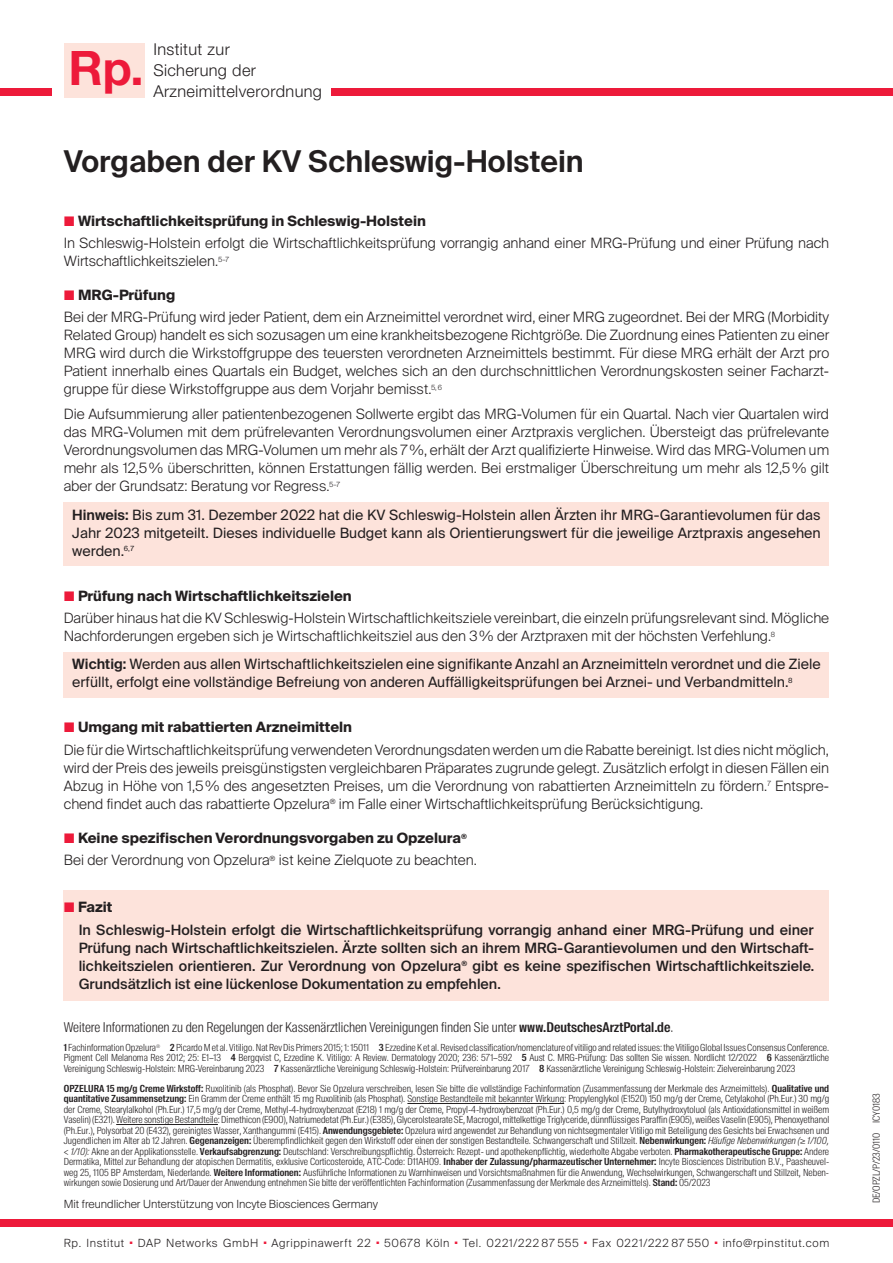
<style>
.page{position:relative;width:893px;height:1263px;background:#fff}
.page>*{position:absolute;margin:0;border:0;box-sizing:border-box;transform-origin:0 0}
.t1{font:700 47.55px "Helvetica Neue";color:#ed1a3a}
.KV_schwarz{font:600 30px "Suisse Intl";color:#231f20}
.t2{font:300 16.35px/20.9px "Helvetica Neue";letter-spacing:.02em;color:#231f20}
.Copy{font:300 14.25px/18px "Suisse Intl";color:#231f20;text-align:justify}
.Copy_unterlegt{font:14.25px/18px "Suisse Intl";color:#231f20;text-align:justify}
.Fazit_unterlegt{font:500 14.25px/18px "Suisse Intl";color:#231f20;text-align:justify}
.Sub_mit_Quadrat_blau{font:700 14.25px "Suisse Intl";color:#231f20}
.Sub_mit_Quadrat_o5{font:700 14.25px "Suisse Intl";color:#231f20}
.t3{font:300 13.5px "Suisse Intl Cond";color:#231f20}
.t4{font:300 11.25px "Suisse Intl";letter-spacing:.05em;color:#231f20}
.t5{font:300 11.25px "Suisse Intl";color:#231f20}
.t6{font:300 11.25px "Suisse Intl";letter-spacing:.07em;color:#231f20}
.Quellen{font:300 9.75px/10.5px "Suisse Intl Cond";color:#231f20;text-align:justify}
.s1{font-weight:400;font-size:17.7px;color:#ed1a3a}
.s2{font-weight:600}
.s3{font-style:italic}
</style>
<div class="page">
<div style="left:64px;top:43px;width:80px;height:54px;background:#fde3db"></div>
<div style="left:0;top:88px;width:51px;height:8px;background:#ed1a3a"></div>
<div style="left:332px;top:88px;width:561px;height:8px;background:#ed1a3a"></div>
<hr style="left:407px;top:1103px;width:157px;height:1px;background:#231f20">
<hr style="left:116px;top:1124px;width:102px;height:1px;background:#231f20">
<div style="left:0;top:1219px;width:893px;height:8px;background:#ed1a3a"></div>
<div style="left:64px;top:502px;width:765px;height:63px;background:#fde3db"></div>
<div style="left:64px;top:652px;width:765px;height:45px;background:#fde3db"></div>
<div style="left:64px;top:890px;width:765px;height:110px;background:#fde3db"></div>
<p class="t1" style="left:68px;top:38px;width:77px">Rp.</p>
<p class="t2" style="left:153px;top:38px;width:170px">Institut zur<br>Sicherung der<br>Arzneimittelverordnung</p>
<p class="KV_schwarz" style="left:64px;top:144px;width:521px">Vorgaben der KV Schleswig-Holstein</p>
<p class="Sub_mit_Quadrat_blau" style="left:64px;top:212px;width:364px"><span class="s1">■</span> Wirtschaftlichkeitsprüfung in Schleswig-Holstein</p>
<p class="Copy" style="left:64px;top:234px;width:767px">In Schleswig-Holstein erfolgt die Wirtschaftlichkeitsprüfung vorrangig anhand einer MRG-Prüfung und einer Prüfung nach<br>Wirtschaftlichkeitszielen.<sup>5–7</sup></p>
<p class="Sub_mit_Quadrat_blau" style="left:64px;top:287px;width:113px"><span class="s1">■</span> MRG-Prüfung</p>
<p class="Copy" style="left:64px;top:308px;width:767px">Bei der MRG-Prüfung wird jeder Patient, dem ein Arzneimittel verordnet wird, einer MRG zugeordnet. Bei der MRG (Morbidity Related Group) handelt es sich sozusagen um eine krankheitsbezogene Richtgröße. Die Zuordnung eines Patienten zu einer MRG wird durch die Wirkstoffgruppe des teuersten verordneten Arzneimittels bestimmt. Für diese MRG erhält der Arzt pro Patient innerhalb eines Quartals ein Budget, welches sich an den durchschnittlichen Verordnungskosten seiner Facharzt&shy;gruppe für diese Wirkstoffgruppe aus dem Vorjahr bemisst.<sup>5,6</sup></p>
<p class="Copy" style="left:64px;top:405px;width:767px">Die Aufsummierung aller patientenbezogenen Sollwerte ergibt das MRG-Volumen für ein Quartal. Nach vier Quartalen wird das MRG-Volumen mit dem prüfrelevanten Verordnungsvolumen einer Arztpraxis verglichen. Übersteigt das prüfrelevante Verordnungsvolumen das MRG-Volumen um mehr als 7%, erhält der Arzt qualifizierte Hinweise. Wird das MRG-Volumen um mehr als 12,5% überschritten, können Erstattungen fällig werden. Bei erstmaliger Überschreitung um mehr als 12,5% gilt aber der Grundsatz: Beratung vor Regress.<sup>5–7</sup></p>
<p class="Copy_unterlegt" style="left:72px;top:505px;width:750px"><span class="s2">Hinweis:</span> Bis zum 31. Dezember 2022 hat die KV Schleswig-Holstein allen Ärzten ihr MRG-Garantievolumen für das Jahr 2023 mitgeteilt. Dieses individuelle Budget kann als Orientierungswert für die jeweilige Arztpraxis angesehen werden.<sup>6,7</sup></p>
<p class="Sub_mit_Quadrat_blau" style="left:64px;top:587px;width:289px"><span class="s1">■</span> Prüfung nach Wirtschaftlichkeitszielen</p>
<p class="Copy" style="left:64px;top:609px;width:767px">Darüber hinaus hat die KV Schleswig-Holstein Wirtschaftlichkeitsziele vereinbart, die einzeln prüfungsrelevant sind. Mögliche<br>Nachforderungen ergeben sich je Wirtschaftlichkeitsziel aus den 3% der Arztpraxen mit der höchsten Verfehlung.<sup>8</sup></p>
<p class="Copy_unterlegt" style="left:72px;top:655px;width:750px"><span class="s2">Wichtig:</span> Werden aus allen Wirtschaftlichkeitszielen eine signifikante Anzahl an Arzneimitteln verordnet und die Ziele erfüllt, erfolgt eine vollständige Befreiung von anderen Auffälligkeitsprüfungen bei Arznei- und Verbandmitteln.<sup>8</sup></p>
<p class="Sub_mit_Quadrat_blau" style="left:64px;top:719px;width:290px"><span class="s1">■</span> Umgang mit rabattierten Arzneimitteln</p>
<p class="Copy" style="left:64px;top:741px;width:767px">Die für die Wirtschaftlichkeitsprüfung verwendeten Verordnungsdaten werden um die Rabatte bereinigt. Ist dies nicht möglich, wird der Preis des jeweils preisgünstigsten vergleichbaren Präparates zugrunde gelegt. Zusätzlich erfolgt in diesen Fällen ein Abzug in Höhe von 1,5% des angesetzten Preises, um die Verordnung von rabattierten Arzneimitteln zu fördern.<sup>7</sup> Entspre&shy;chend findet auch das rabattierte Opzelura<sup>®</sup> im Falle einer Wirtschaftlichkeitsprüfung Berücksichtigung.</p>
<p class="Sub_mit_Quadrat_blau" style="left:64px;top:830px;width:405px"><span class="s1">■</span> Keine spezifischen Verordnungsvorgaben zu Opzelura<sup>®</sup></p>
<p class="Copy" style="left:64px;top:851px;width:415px">Bei der Verordnung von Opzelura<sup>®</sup> ist keine Zielquote zu beachten.</p>
<p class="Sub_mit_Quadrat_o5" style="left:64px;top:899px;width:50px"><span class="s1">■</span> Fazit</p>
<p class="Fazit_unterlegt" style="left:79px;top:921px;width:737px">In Schleswig-Holstein erfolgt die Wirtschaftlichkeitsprüfung vorrangig anhand einer MRG-Prüfung und einer Prüfung nach Wirtschaftlichkeitszielen. Ärzte sollten sich an ihrem MRG-Garantievolumen und den Wirtschaft&shy;lichkeitszielen orientieren. Zur Verordnung von Opzelura<sup>®</sup> gibt es keine spezifischen Wirtschaftlichkeitsziele.<br>Grundsätzlich ist eine lückenlose Dokumentation zu empfehlen.</p>
<p class="t3" style="left:64px;top:1019px;width:611px">Weitere Informationen zu den Regelungen der Kassenärztlichen Vereinigungen finden Sie unter <span class="s2">www.DeutschesArztPortal.de</span>.</p>
<p class="Quellen" style="left:64px;top:1042px;width:767px"><span class="s2">1</span> Fachinformation Opzelura<sup>®</sup> <span class="s2">2</span> Picardo M et al. Vitiligo. Nat Rev Dis Primers 2015; 1: 15011 <span class="s2">3</span> Ezzedine K et al. Revised classification/nomenclature of vitiligo and related issues: the Vitiligo Global Issues Consensus Conference.<br>Pigment Cell Melanoma Res 2012; 25: E1–13 <span class="s2">4</span> Bergqvist C, Ezzedine K. Vitiligo: A Review. Dermatology 2020; 236: 571–592 <span class="s2">5</span> Aust C. MRG-Prüfung: Das sollten Sie wissen. Nordlicht 12/2022 <span class="s2">6</span> Kassenärztliche Vereinigung Schleswig-Holstein: MRG-Vereinbarung 2023 <span class="s2">7</span> Kassenärztliche Vereinigung Schleswig-Holstein: Prüfvereinbarung 2017 <span class="s2">8</span> Kassenärztliche Vereinigung Schleswig-Holstein: Zielvereinbarung 2023</p>
<p class="Quellen" style="left:64px;top:1083px;width:767px"><span class="s2">OPZELURA 15 mg/g Creme Wirkstoff:</span> Ruxolitinib (als Phosphat). Bevor Sie Opzelura verschreiben, lesen Sie bitte die vollständige Fachinformation (Zusammenfassung der Merkmale des Arzneimittels). <span class="s2">Qualitative und quantitative Zusammensetzung:</span> Ein Gramm der Creme enthält 15 mg Ruxolitinib (als Phosphat). Sonstige Bestandteile mit bekannter Wirkung: Propylenglykol (E1520) 150 mg/g der Creme, Cetylakohol (Ph.Eur.) 30 mg/g der Creme, Stearylalkohol (Ph.Eur.) 17,5 mg/g der Creme, Methyl-4-hydroxybenzoat (E218) 1 mg/g der Creme, Propyl-4-hydroxybenzoat (Ph.Eur.) 0,5 mg/g der Creme, Butylhydroxytoluol (als Antioxidationsmittel in weißem Vaselin) (E321). Weitere sonstige Bestandteile: Dimethicon (E900), Natriumedetat (Ph.Eur.) (E385), Glycerolstearate SE, Macrogol, mittelkettige Triglyceride, dünnflüssiges Paraffin (E905), weißes Vaselin (E905), Phenoxy ethanol (Ph.Eur.), Polysorbat 20 (E432), gereinigtes Wasser, Xanthangummi (E415). <span class="s2">Anwendungsgebiete:</span> Opzelura wird angewendet zur Behandlung von nichtsegmentaler Vitiligo mit Beteiligung des Gesichts bei Erwachsenen und Jugendlichen im Alter ab 12 Jahren. <span class="s2">Gegenanzeigen:</span> Überempfindlichkeit gegen den Wirkstoff oder einen der sonstigen Bestandteile. Schwangerschaft und Stillzeit. <span class="s2">Nebenwirkungen:</span> <span class="s3">Häufige Nebenwirkungen (≥ 1/100, &lt; 1/10):</span> Akne an der Applikationsstelle. <span class="s2">Verkaufsabgrenzung:</span> Deutschland: Verschreibungspflichtig. Österreich: Rezept- und apothekenpflichtig, wiederholte Abgabe verboten. <span class="s2">Pharmakotherapeutische Gruppe:</span> Andere Dermatika, Mittel zur Behandlung der atopischen Dermatitis, exklusive Corticosteroide, ATC-Code: D11AH09. <span class="s2">Inhaber der Zulassung/pharmazeutischer Unternehmer:</span> Incyte Biosciences Distribution B.V., Paasheuvel&shy;weg 25, 1105 BP Amsterdam, Niederlande. <span class="s2">Weitere Informationen:</span> Ausführliche Informationen zu Warnhinweisen und Vorsichtsmaßnahmen für die Anwendung, Wechselwirkungen, Schwangerschaft und Stillzeit, Neben&shy;wirkungen sowie Dosierung und Art/Dauer der Anwendung entnehmen Sie bitte der veröffentlichten Fachinformation (Zusammenfassung der Merkmale des Arzneimittels). <span class="s2">Stand:</span> 05/2023</p>
<p class="t5" style="left:64px;top:1197px;width:316px">Mit freundlicher Unterstützung von Incyte Biosciences Germany</p>
<p class="t4" style="left:64px;top:1236px;width:62px">Rp. Institut</p>
<p class="t4" style="left:130px;top:1236px;width:130px"><sup>■</sup> DAP Networks GmbH</p>
<p class="t4" style="left:264px;top:1236px;width:109px"><sup>■</sup> Agrippinawerft 22</p>
<p class="t4" style="left:376px;top:1236px;width:75px"><sup>■</sup> 50678 Köln</p>
<p class="t4" style="left:455px;top:1236px;width:125px"><sup>■</sup> Tel. 0221/222 87 555</p>
<p class="t6" style="left:584px;top:1236px;width:127px"><sup>■</sup> Fax 0221/222 87 550</p>
<p class="t4" style="left:715px;top:1236px;width:116px"><sup>■</sup> info@rpinstitut.com</p>
<p class="Quellen" style="left:871px;top:1203px;width:111px;rotate:-90deg">DE/OPZL/P/23/0110 ICY0183</p>
</div>
